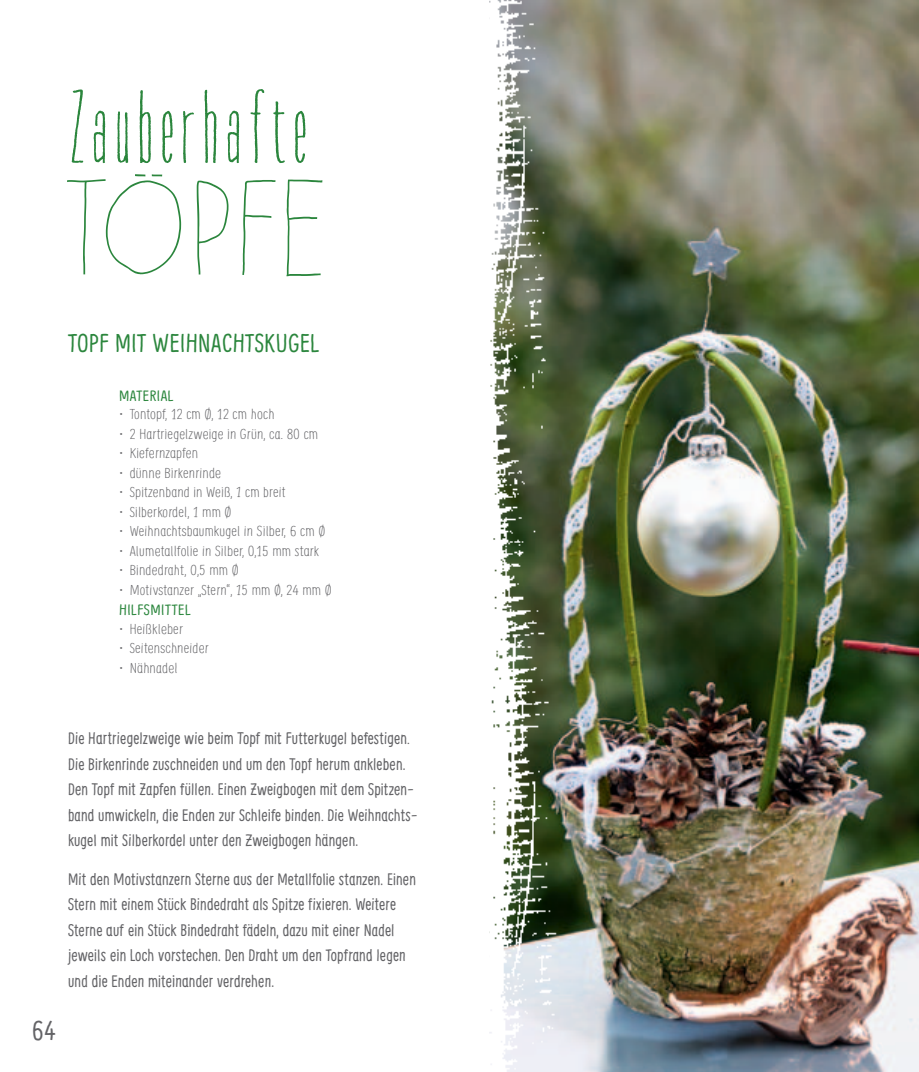
<style>
.page{position:relative;width:919px;height:1072px;background:#fff}
.page>*{position:absolute;margin:0;border:0;box-sizing:border-box;transform-origin:0 0}
._01_Headline{font:300 105px/113.2px "Amorie Modella";letter-spacing:.03em;color:#2b863d}
.t1{font:27px "Supernettcn";color:#636366}
._02_Subhead{font:25.5px "Supernettcn";letter-spacing:.02em;color:#2b863d}
._03_Fließtext{font:16.5px/25.5px "Supernettcn";letter-spacing:.01em;color:#636366}
._04_Material_Head{font:14.85px "Supernettcn";letter-spacing:.03em;color:#2b863d;scale:1.11 1}
.t2{font:300 14.1px "Supernettcn";letter-spacing:.01em;color:#636366;scale:1.17 1}
.s1{font-family:"Paris";font-weight:400}
</style>
<div class="page">
<img style="left:580px;top:0;width:338px;height:1071px">
<img style="left:489px;top:0;width:91px;height:1071px">
<p class="_01_Headline" style="left:68px;top:70px;width:259px">Zauberhafte<br><span class="s1">Töpfe</span></p>
<p class="_02_Subhead" style="left:68px;top:326px;width:253px">TOPF MIT WEIHNACHTSKUGEL</p>
<p class="_04_Material_Head" style="left:119px;top:385px;width:50px">MATERIAL</p>
<p class="t2" style="left:119px;top:405px;width:134px">• Tontopf, 12 cm Ø, 12 cm hoch</p>
<p class="t2" style="left:119px;top:424px;width:172px">• 2 Hartriegelzweige in Grün, ca. 80 cm</p>
<p class="t2" style="left:119px;top:444px;width:69px">• Kiefernzapfen</p>
<p class="t2" style="left:119px;top:463px;width:89px">• dünne Birkenrinde</p>
<p class="t2" style="left:119px;top:483px;width:144px">• Spitzenband in Weiß, 1 cm breit</p>
<p class="t2" style="left:119px;top:502px;width:98px">• Silberkordel, 1 mm Ø</p>
<p class="t2" style="left:119px;top:522px;width:178px">• Weihnachtsbaumkugel in Silber, 6 cm Ø</p>
<p class="t2" style="left:119px;top:541px;width:172px">• Alumetallfolie in Silber, 0,15 mm stark</p>
<p class="t2" style="left:119px;top:561px;width:104px">• Bindedraht, 0,5 mm Ø</p>
<p class="t2" style="left:119px;top:580px;width:183px">• Motivstanzer „Stern“, 15 mm Ø, 24 mm Ø</p>
<p class="_04_Material_Head" style="left:119px;top:600px;width:66px">HILFSMITTEL</p>
<p class="t2" style="left:119px;top:619px;width:56px">• Heißkleber</p>
<p class="t2" style="left:119px;top:639px;width:78px">• Seitenschneider</p>
<p class="t2" style="left:119px;top:658px;width:51px">• Nähnadel</p>
<p class="_03_Fließtext" style="left:68px;top:725px;width:351px">Die Hartriegelzweige wie beim Topf mit Futterkugel befestigen.<br>Die Birkenrinde zuschneiden und um den Topf herum ankleben.<br>Den Topf mit Zapfen füllen. Einen Zweigbogen mit dem Spitzen&shy;band umwickeln, die Enden zur Schleife binden. Die Weihnachts&shy;kugel mit Silberkordel unter den Zweigbogen hängen.</p>
<p class="_03_Fließtext" style="left:68px;top:865px;width:349px">Mit den Motivstanzern Sterne aus der Metallfolie stanzen. Einen Stern mit einem Stück Bindedraht als Spitze fixieren. Weitere Sterne auf ein Stück Bindedraht fädeln, dazu mit einer Nadel jeweils ein Loch vorstechen. Den Draht um den Topfrand legen und die Enden miteinander verdrehen.</p>
<h2 class="t1" style="left:32px;top:1012px;width:25px">64</h2>
</div>
